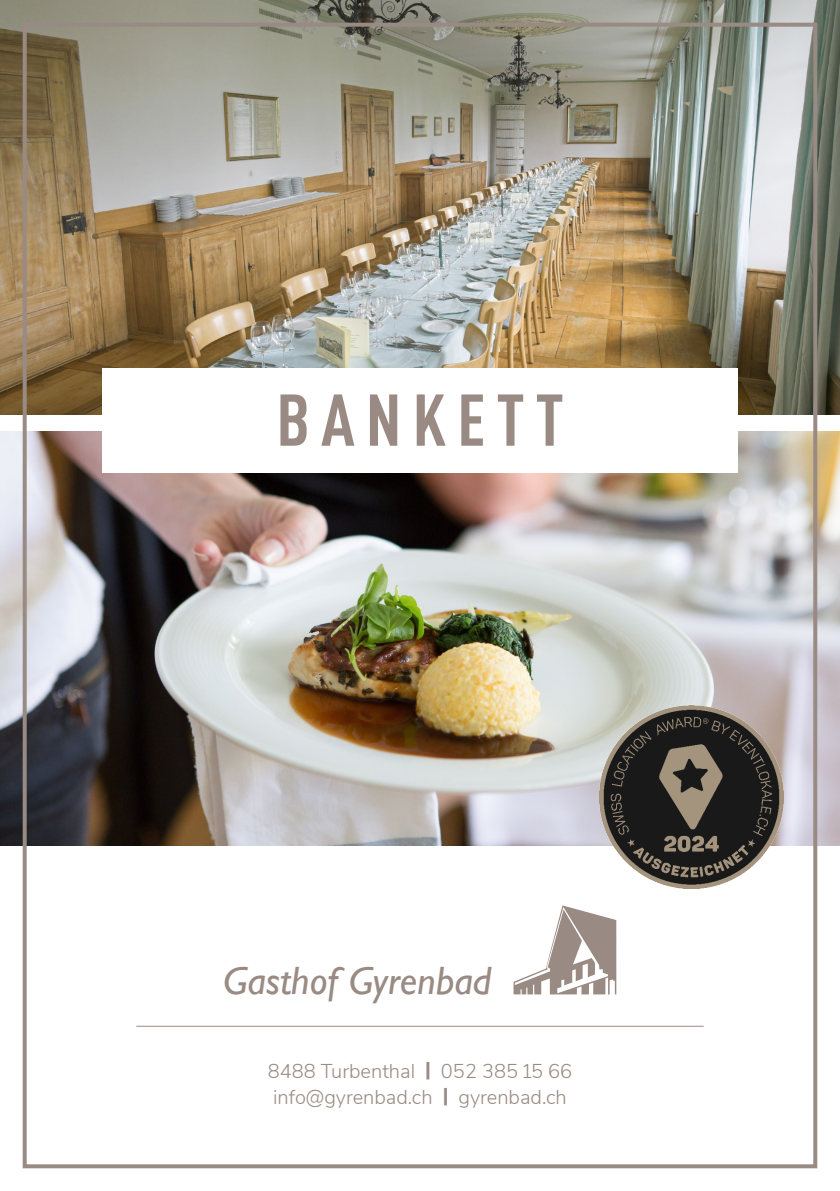
<style>
.page{position:relative;width:840px;height:1191px;background:#fff}
.page>*{position:absolute;margin:0;border:0;box-sizing:border-box;transform-origin:0 0}
.t1{font:72px "DIN Cond Bold Alternate";letter-spacing:.15em;color:#998b83}
.t2{font:italic 39.6px "Gill Sans";color:#998b83}
.t3{font:300 20px/26px "Nunito Sans";color:#998b83}
.s1{font-weight:800}
</style>
<div class="page">
<svg style="left:513px;top:905px;width:103px;height:89px"></svg>
<hr style="left:136px;top:1025px;width:567px;height:1px;background:#998b83">
<img style="left:0;top:0;width:839px;height:414px">
<img style="left:0;top:431px;width:839px;height:414px">
<div style="left:102px;top:368px;width:635px;height:105px;background:#fff"></div>
<div style="left:23px;top:23px;width:793px;height:1145px;border:4px solid #998b83"></div>
<img style="left:599px;top:705px;width:183px;height:184px">
<h1 class="t1" style="left:276px;top:376px;width:289px">BANKETT</h1>
<h2 class="t2" style="left:223px;top:958px;width:269px">Gasthof Gyrenbad</h2>
<p class="t3" style="left:267px;top:1056px;width:306px">8488 Turbenthal <span class="s1">|</span> 052 385 15 66 info@gyrenbad.ch <span class="s1">|</span> gyrenbad.ch</p>
</div>
